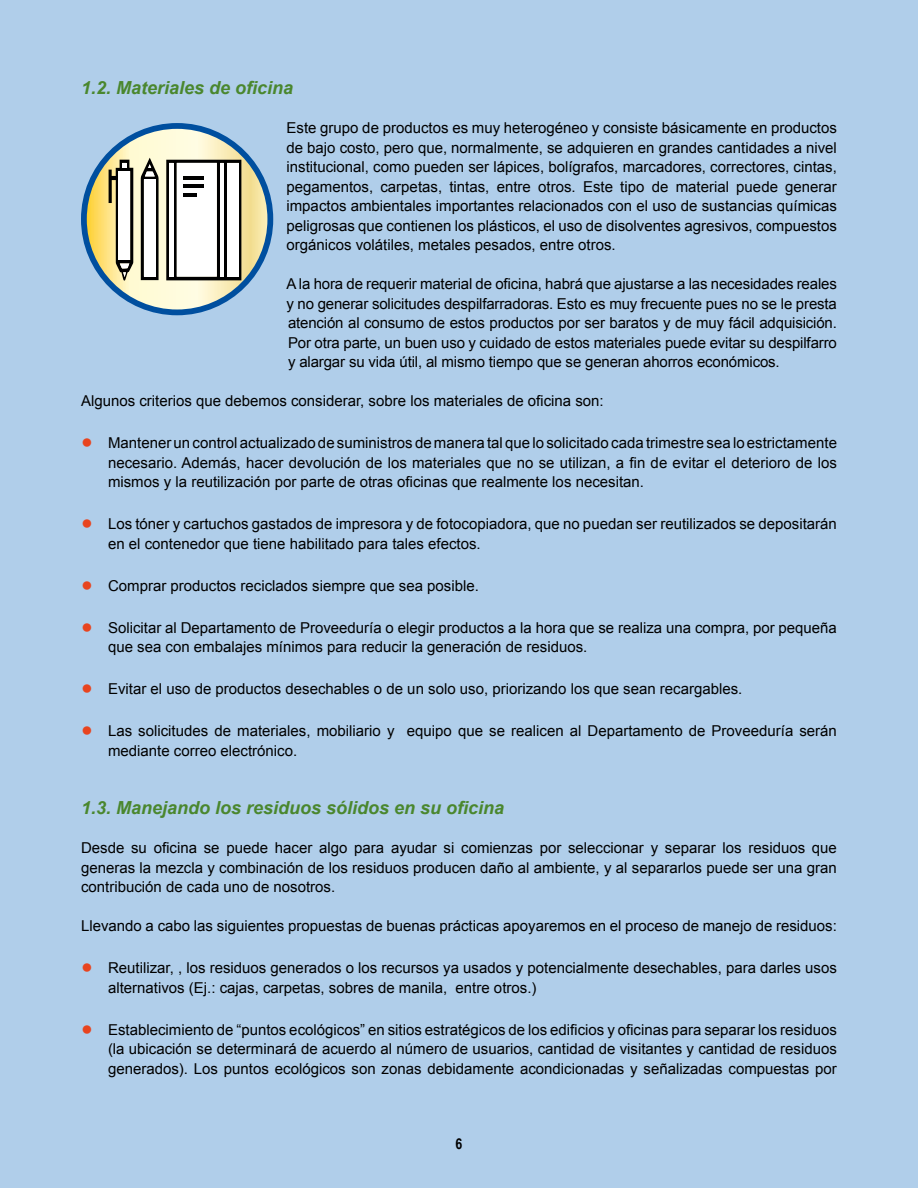
<style>
.page{position:relative;width:918px;height:1188px;background:#b0ceea}
.page>*{position:absolute;margin:0;border:0;box-sizing:border-box;transform-origin:0 0}
.t1{font:italic 700 18px "Arial";color:#4a872e}
.t2{font:15px/19.5px "Arial";color:#000;text-align:justify}
.t3{font:700 15px "Arial Narrow";color:#000}
.s1{font-size:19.5px;color:#e8441f}
</style>
<div class="page">
<svg style="left:84px;top:126px;width:186px;height:186px;background:#e2ddb2"></svg>
<div style="left:81px;top:123px;width:192px;height:192px;border:6px solid #004f9f;border-radius:50%"></div>
<svg style="left:166px;top:160px;width:75px;height:120px;background:#b0b0b0"></svg>
<div style="left:227px;top:163px;width:12px;height:114px;background:#fff"></div>
<hr style="left:169px;top:163px;width:4px;height:114px;background:#fff">
<hr style="left:220px;top:163px;width:4px;height:114px;background:#fff">
<svg style="left:109px;top:160px;width:24px;height:121px;background:#b7b198"></svg>
<svg style="left:141px;top:158px;width:18px;height:122px;background:#a9a8a4"></svg>
<hr style="left:183px;top:176px;width:21px;height:4px;background:#000">
<hr style="left:183px;top:185px;width:21px;height:3px;background:#000">
<hr style="left:183px;top:194px;width:14px;height:3px;background:#000">
<p class="t1" style="left:81px;top:76px;width:214px">1.2. Materiales de oficina</p>
<p class="t2" style="left:286px;top:118px;width:552px">Este grupo de productos es muy heterogéneo y consiste básicamente en productos de bajo costo, pero que, normalmente, se adquieren en grandes cantidades a nivel institucional, como pueden ser lápices, bolígrafos, marcadores, correctores, cintas, pegamentos, carpetas, tintas, entre otros. Este tipo de material puede generar impactos ambientales importantes relacionados con el uso de sustancias químicas peligrosas que contienen los plásticos, el uso de disolventes agresivos, compuestos orgánicos volátiles, metales pesados, entre otros.</p>
<p class="t2" style="left:286px;top:274px;width:552px">A la hora de requerir material de oficina, habrá que ajustarse a las necesidades reales y no generar solicitudes despilfarradoras. Esto es muy frecuente pues no se le presta atención al consumo de estos productos por ser baratos y de muy fácil adquisición.<br>Por otra parte, un buen uso y cuidado de estos materiales puede evitar su despilfarro y alargar su vida útil, al mismo tiempo que se generan ahorros económicos.</p>
<p class="t2" style="left:81px;top:391px;width:524px">Algunos criterios que debemos considerar, sobre los materiales de oficina son:</p>
<p class="t2" style="left:108px;top:433px;width:731px;text-indent:-27px"><span class="s1">●</span> Mantener un control actualizado de suministros de manera tal que lo solicitado cada trimestre sea lo estrictamente necesario. Además, hacer devolución de los materiales que no se utilizan, a fin de evitar el deterioro de los mismos y la reutilización por parte de otras oficinas que realmente los necesitan.</p>
<p class="t2" style="left:108px;top:514px;width:730px;text-indent:-27px"><span class="s1">●</span> Los tóner y cartuchos gastados de impresora y de fotocopiadora, que no puedan ser reutilizados se depositarán en el contenedor que tiene habilitado para tales efectos.</p>
<p class="t2" style="left:81px;top:576px;width:399px"><span class="s1">●</span> Comprar productos reciclados siempre que sea posible.</p>
<p class="t2" style="left:108px;top:618px;width:730px;text-indent:-27px"><span class="s1">●</span> Solicitar al Departamento de Proveeduría o elegir productos a la hora que se realiza una compra, por pequeña que sea con embalajes mínimos para reducir la generación de residuos.</p>
<p class="t2" style="left:81px;top:679px;width:663px"><span class="s1">●</span> Evitar el uso de productos desechables o de un solo uso, priorizando los que sean recargables.</p>
<p class="t2" style="left:108px;top:721px;width:730px;text-indent:-27px"><span class="s1">●</span> Las solicitudes de materiales, mobiliario y equipo que se realicen al Departamento de Proveeduría serán mediante correo electrónico.</p>
<p class="t1" style="left:81px;top:796px;width:425px">1.3. Manejando los residuos sólidos en su oficina</p>
<p class="t2" style="left:81px;top:838px;width:757px">Desde su oficina se puede hacer algo para ayudar si comienzas por seleccionar y separar los residuos que generas la mezcla y combinación de los residuos producen daño al ambiente, y al separarlos puede ser una gran contribución de cada uno de nosotros.</p>
<p class="t2" style="left:81px;top:916px;width:757px">Llevando a cabo las siguientes propuestas de buenas prácticas apoyaremos en el proceso de manejo de residuos:</p>
<p class="t2" style="left:108px;top:958px;width:730px;text-indent:-27px"><span class="s1">●</span> Reutilizar, , los residuos generados o los recursos ya usados y potencialmente desechables, para darles usos alternativos (Ej.: cajas, carpetas, sobres de manila, entre otros.)</p>
<p class="t2" style="left:108px;top:1020px;width:730px;text-indent:-27px"><span class="s1">●</span> Establecimiento de “puntos ecológicos” en sitios estratégicos de los edificios y oficinas para separar los residuos (la ubicación se determinará de acuerdo al número de usuarios, cantidad de visitantes y cantidad de residuos generados). Los puntos ecológicos son zonas debidamente acondicionadas y señalizadas compuestas por</p>
<p class="t3" style="left:456px;top:1133px;width:8px">6</p>
</div>
